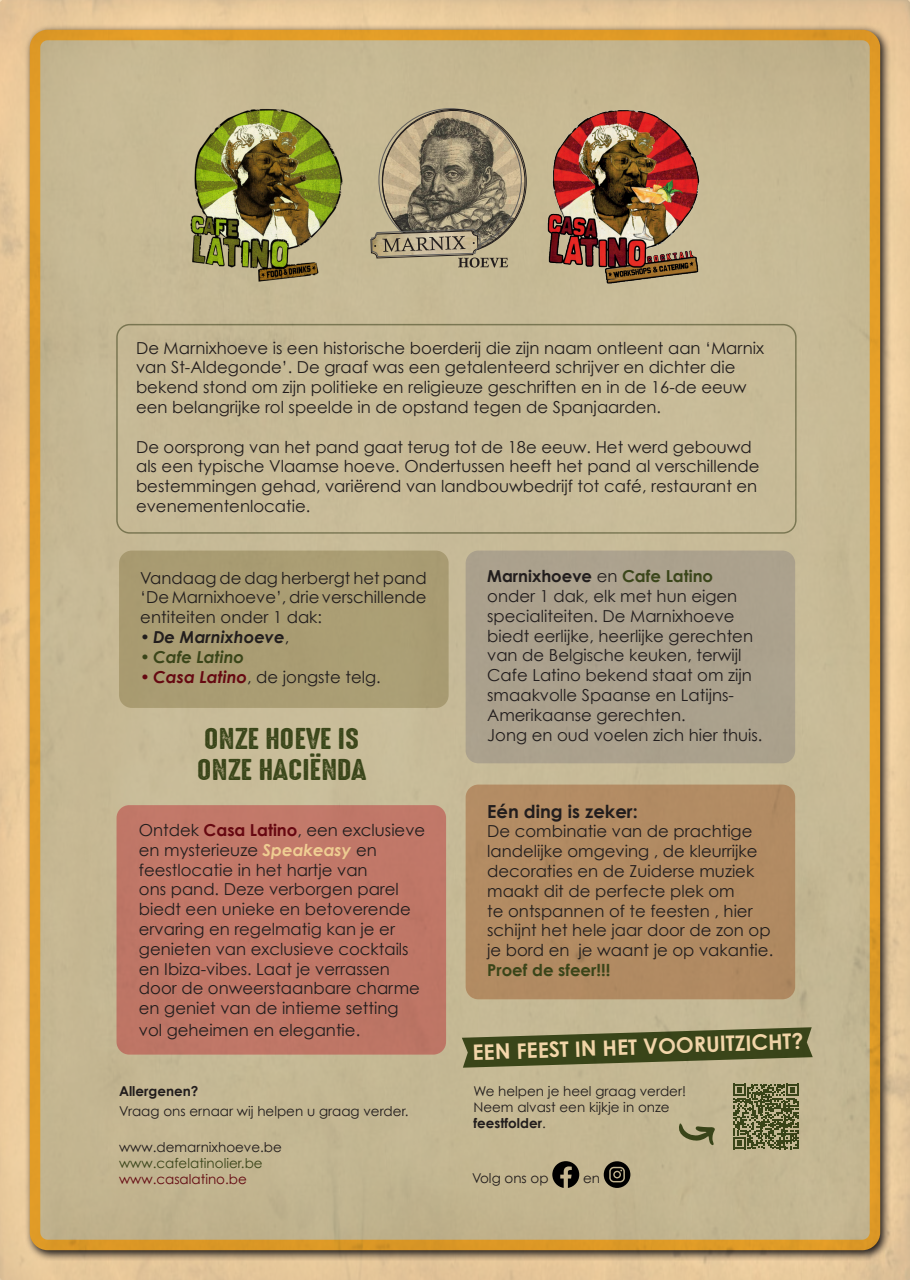
<style>
.page{position:relative;width:910px;height:1280px;background:#fff}
.page>*{position:absolute;margin:0;border:0;box-sizing:border-box;transform-origin:0 0}
.t1{font:27px "High Voltage Rough";letter-spacing:-.01em;color:#3c491c;scale:1.25 1}
.t2{font:700 21.3px "Century Gothic";color:#fbe1b9}
.t3{font:700 18px "Century Gothic";color:#231f20}
.t4{font:16.5px/19.8px "Century Gothic";color:#231f20}
.t5{font:italic 700 16.5px "Century Gothic";color:#231f20}
.t6{font:italic 700 16.5px "Century Gothic";color:#3c491c}
.t7{font:13.5px/16.2px "Century Gothic";color:#231f20}
.t8{font:13.5px "Century Gothic";color:#3c491c}
.t9{font:13.5px "Century Gothic";color:#690913}
.t10{font:700 13.5px "Century Gothic";color:#231f20}
.s1{font-weight:400;font-style:normal}
.s2{font-weight:700;font-style:italic;color:#690913}
.s3{font-weight:700;color:#690913}
.s4{font-weight:700;font-style:italic;color:#f4d49b}
.s5{font-weight:700}
.s6{font-weight:700;color:#3c491c}
</style>
<div class="page">
<img style="left:0;top:0;width:910px;height:1280px">
<p class="t4" style="left:136px;top:337px;width:629px">De Marnixhoeve is een historische boerderij die zijn naam ontleent aan ‘Marnix van St-Aldegonde’. De graaf was een getalenteerd schrijver en dichter die bekend stond om zijn politieke en religieuze geschriften en in de 16-de eeuw een belangrijke rol speelde in de opstand tegen de Spanjaarden.</p>
<p class="t4" style="left:136px;top:436px;width:625px">De oorsprong van het pand gaat terug tot de 18e eeuw. Het werd gebouwd als een typische Vlaamse hoeve. Ondertussen heeft het pand al verschillende bestemmingen gehad, variërend van landbouwbedrijf tot café, restaurant en evenementenlocatie.</p>
<p class="t4" style="left:140px;top:567px;width:288px;text-align:justify">Vandaag de dag herbergt het pand ‘De Marnixhoeve’, drie verschillende entiteiten onder 1 dak:</p>
<p class="t5" style="left:140px;top:626px;width:151px">• De Marnixhoeve<span class="s1">,</span></p>
<p class="t6" style="left:140px;top:646px;width:105px">• Cafe Latino</p>
<p class="t4" style="left:140px;top:666px;width:242px"><span class="s2">• Casa Latino</span>, de jongste telg.</p>
<p class="t1" style="left:204px;top:718px;width:126px">ONZE HOEVE IS</p>
<p class="t1" style="left:197px;top:749px;width:137px">ONZE HACIËNDA</p>
<p class="t4" style="left:139px;top:820px;width:288px">Ontdek <span class="s3">Casa Latino</span>, een exclusieve en mysterieuze <span class="s4">Speakeasy</span> en feestlocatie in het hartje van<br>ons pand. Deze verborgen parel biedt een unieke en betoverende ervaring en regelmatig kan je er genieten van exclusieve cocktails en Ibiza-vibes. Laat je verrassen door de onweerstaanbare charme en geniet van de intieme setting</p>
<p class="t4" style="left:139px;top:1020px;width:223px">vol geheimen en elegantie.</p>
<p class="t10" style="left:119px;top:1083px;width:81px">Allergenen?</p>
<p class="t7" style="left:119px;top:1103px;width:291px">Vraag ons ernaar wij helpen u graag verder.</p>
<p class="t7" style="left:119px;top:1139px;width:164px">www.demarnixhoeve.be</p>
<p class="t8" style="left:119px;top:1155px;width:145px">www.cafelatinolier.be</p>
<p class="t9" style="left:119px;top:1171px;width:129px">www.casalatino.be</p>
<p class="t4" style="left:487px;top:566px;width:267px"><span class="s5">Marnixhoeve</span> en <span class="s6">Cafe Latino </span>onder 1 dak, elk met hun eigen specialiteiten. De Marnixhoeve biedt eerlijke, heerlijke gerechten van de Belgische keuken, terwijl<br>Cafe Latino bekend staat om zijn smaakvolle Spaanse en Latijns-<br>Amerikaanse gerechten.</p>
<p class="t4" style="left:487px;top:724px;width:277px">Jong en oud voelen zich hier thuis.</p>
<p class="t3" style="left:487px;top:800px;width:152px">Eén ding is zeker:</p>
<p class="t4" style="left:487px;top:821px;width:287px">De combinatie van de prachtige landelijke omgeving , de kleurrijke decoraties en de Zuiderse muziek maakt dit de perfecte plek om<br>te ontspannen of te feesten , hier schijnt het hele jaar door de zon op je bord en je waant je op vakantie.<br><span class="s6">Proef de sfeer!!!</span></p>
<p class="t2" style="left:472px;top:1039px;width:333px;rotate:-2deg">EEN FEEST IN HET VOORUITZICHT?</p>
<p class="t7" style="left:473px;top:1082px;width:214px">We helpen je heel graag verder!<br>Neem alvast een kijkje in onze <span class="s5">feestfolder</span>.</p>
<p class="t7" style="left:472px;top:1170px;width:78px">Volg ons op</p>
<p class="t7" style="left:583px;top:1170px;width:19px">en</p>
</div>
